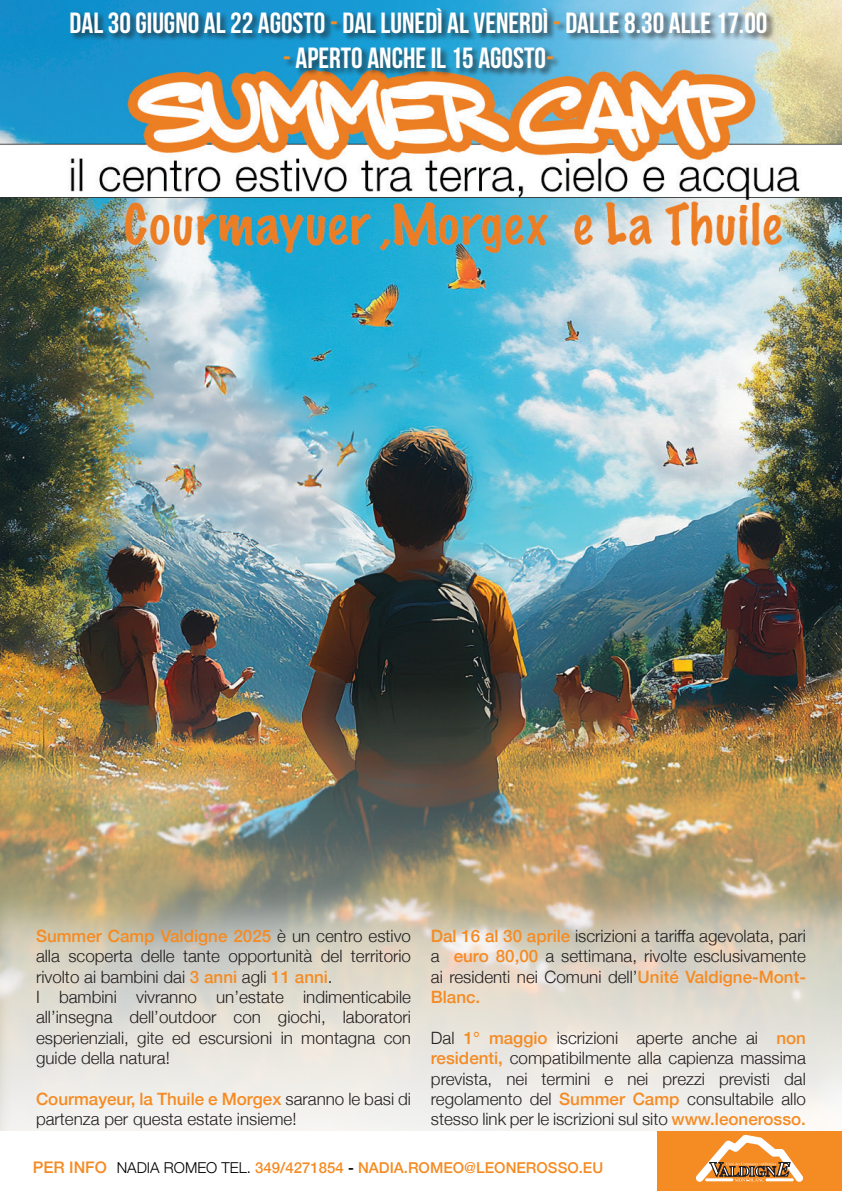
<style>
.page{position:relative;width:842px;height:1191px;background:#fff}
.page>*{position:absolute;margin:0;border:0;box-sizing:border-box;transform-origin:0 0}
.t1{font:29.2px "Bebas Neue";color:#fff}
.t2{font:300 17px/20.4px "Helvetica Neue";color:#231f20}
.t3{font:500 15px "Helvetica Neue";color:#f58b23}
.s1{color:#f58b23}
.s2{font-weight:500;color:#f58b23}
.s3{font-size:16px}
.s4{font-weight:300;color:#000}
.s5{color:#000}
</style>
<div class="page">
<img style="left:1px;top:0;width:841px;height:682px">
<img style="left:0;top:682px;width:842px;height:449px">
<div style="left:69px;top:7px;width:706px;height:70px;background:#231f20;opacity:.75"></div>
<div style="left:657px;top:1131px;width:185px;height:60px;background:#f58b23"></div>
<svg style="left:696px;top:1134px;width:107px;height:48px"></svg>
<h1 class="t1" style="left:70px;top:7px;width:699px">DAL 30 GIUGNO AL 22 AGOSTO <span class="s1">-</span> DAL LUNEDÌ AL VENERDÌ <span class="s1">-</span> DALLE 8.30 ALLE 17.00</h1>
<h1 class="t1" style="left:283px;top:42px;width:272px"><span class="s1">-</span> APERTO ANCHE IL 15 AGOSTO<span class="s1">-</span></h1>
<p class="t2" style="left:36px;top:924px;width:377px"><span class="s2">Summer Camp Valdigne 2025</span> è un centro estivo alla scoperta delle tante opportunità del territorio rivolto ai bambini dai <span class="s2">3 anni</span> agli <span class="s2">11 anni</span>.<br>I bambini vivranno un’estate indimenticabile all’insegna dell’outdoor con giochi, laboratori esperienziali, gite ed escursioni in montagna con guide della natura!</p>
<p class="t2" style="left:36px;top:1087px;width:377px"><span class="s2">Courmayeur, la Thuile e Morgex</span> saranno le basi di partenza per questa estate insieme!</p>
<p class="t2" style="left:431px;top:924px;width:377px;text-align:justify"><span class="s2">Dal 16 al 30 aprile</span> iscrizioni a tariffa agevolata, pari a <span class="s2">euro 80,00</span> a settimana, rivolte esclusivamente ai residenti nei Comuni dell’<span class="s2">Unité Valdigne-Mont-Blanc.</span></p>
<p class="t2" style="left:431px;top:1026px;width:377px;text-align:justify">Dal <span class="s2">1° maggio</span> iscrizioni aperte anche ai <span class="s2">non residenti,</span> compatibilmente alla capienza massima prevista, nei termini e nei prezzi previsti dal regolamento del <span class="s2">Summer Camp</span> consultabile allo stesso link per le iscrizioni sul sito <span class="s2">www.leonerosso.</span></p>
<p class="t3" style="left:33px;top:1155px;width:572px"><span class="s3">PER INFO</span> <span class="s4">NADIA ROMEO TEL.</span> 349/4271854 <span class="s5">-</span> NADIA.ROMEO@LEONEROSSO.EU</p>
</div>
